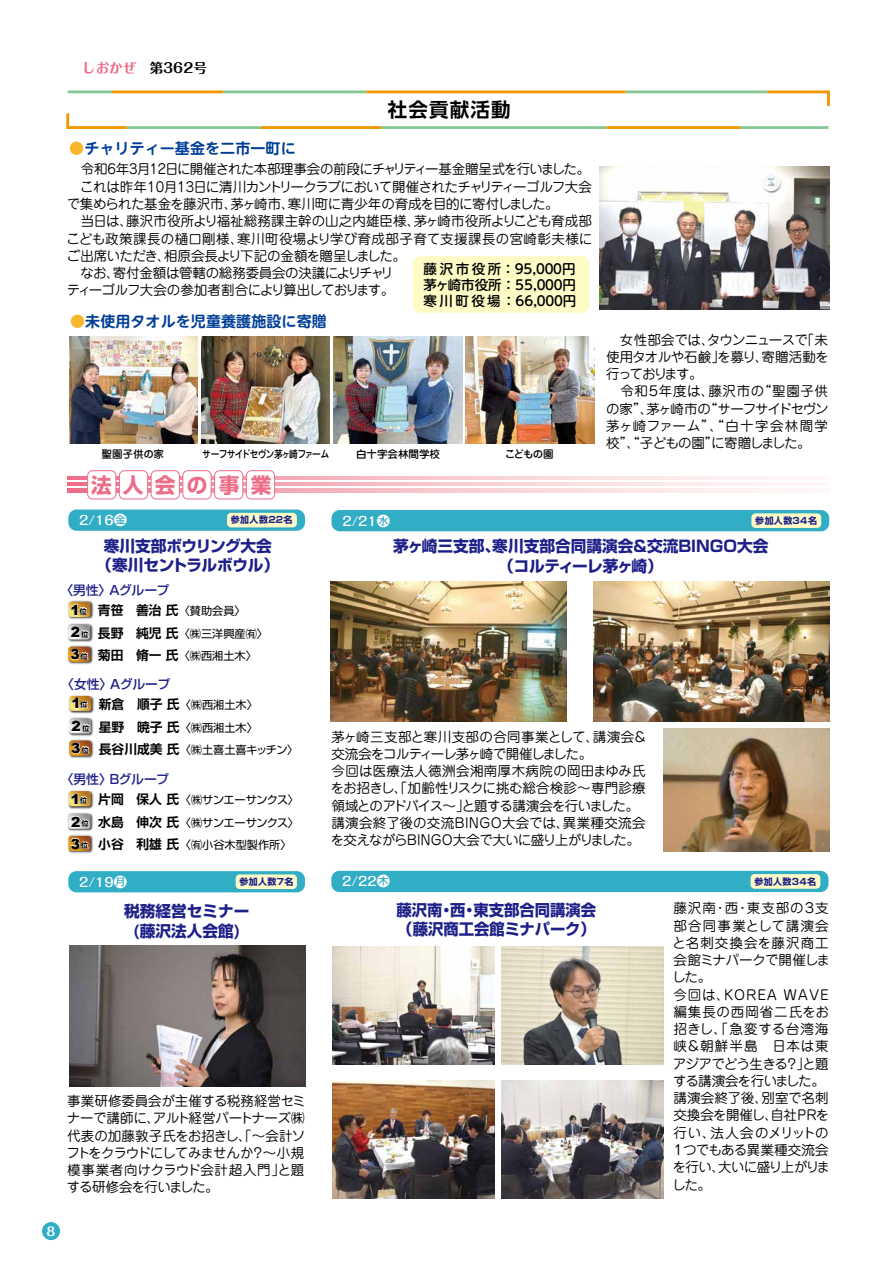
<style>
.page{position:relative;width:893px;height:1263px;background:#fff}
.page>*{position:absolute;margin:0;border:0;box-sizing:border-box;transform-origin:0 0}
.t1{font:700 20.7px "Shin Go Pro";letter-spacing:.545em;color:#ec6d88}
.t2{font:700 19.5px "UD Shin Go Pro De";letter-spacing:.06em;color:#000}
.t3{font:700 15.6px/19.5px "Shin Go Pro";color:#1d2088;text-align:center}
.t4{font:700 15.6px/19.5px "Shin Go Pro";letter-spacing:-.02em;color:#1d2088;text-align:center}
.t5{font:700 15px "UD Shin M Go Pr 6 N De";letter-spacing:.005em;color:#003f98}
.t6{font:900 13.95px/22.4px "Arial";color:#000}
.t7{font:13.5px/17.2px "Jun 201 Pro";letter-spacing:-.02em;color:#000}
.t8{font:13.5px/17.2px "Jun 201 Pro";color:#000}
.t9{font:13.5px "Jun 201 Pro";letter-spacing:-.05em;color:#000}
.t10{font:13.5px "Jun 201 Pro";letter-spacing:.005em;color:#000}
.t11{font:500 13.5px/16.2px "UD Shin M Go Pro";color:#000;text-align:justify}
.t12{font:13.5px "Jun 201 Pro";letter-spacing:.03em;color:#000}
.t13{font:13.5px "Jun 201 Pro";letter-spacing:-.055em;color:#000}
.t14{font:13.5px "Jun 201 Pro";letter-spacing:-.06em;color:#000}
.t15{font:700 13.5px "Maru Fo Pro";color:#000}
.t16{font:500 13.2px "Kakumin Pro";color:#fff}
.t17{font:700 12.75px/22.5px "Shin Go Pro De";color:#000;text-align:justify}
.t18{font:500 12.75px "Shin Go Pro";letter-spacing:-.025em;color:#1d2088}
.t19{font:700 12px "Maru Fo Pro";color:#fff}
.t20{font:11.1px/22.5px "Shin Go Pro";color:#000}
.t21{font:500 10.5px "Jun 34 Pro";letter-spacing:-.095em;color:#000;scale:.84 1}
.t22{font:500 10.5px "Jun 34 Pro";letter-spacing:-.055em;color:#000}
.t23{font:500 10.5px "Jun 34 Pro";color:#000}
.t24{font:700 9px "Shin Go Pro";letter-spacing:.04em;color:#1d2088}
.s1{color:#ec6d88}
.s2{color:#f8b62d}
.s3{font-family:"Shin Go Pro";font-weight:700;font-size:6.9px}
</style>
<div class="page">
<img style="left:68px;top:600px;width:26px;height:20px">
<svg style="left:69px;top:602px;width:22px;height:15px"></svg>
<img style="left:67px;top:623px;width:27px;height:20px">
<svg style="left:68px;top:624px;width:22px;height:15px"></svg>
<img style="left:67px;top:645px;width:27px;height:20px">
<svg style="left:68px;top:647px;width:22px;height:15px"></svg>
<img style="left:68px;top:695px;width:27px;height:42px">
<svg style="left:69px;top:696px;width:22px;height:15px"></svg>
<svg style="left:69px;top:718px;width:22px;height:15px"></svg>
<img style="left:68px;top:739px;width:26px;height:20px">
<svg style="left:69px;top:741px;width:22px;height:15px"></svg>
<img style="left:68px;top:790px;width:26px;height:20px">
<svg style="left:69px;top:791px;width:22px;height:15px"></svg>
<img style="left:67px;top:812px;width:27px;height:20px">
<svg style="left:69px;top:814px;width:22px;height:15px"></svg>
<img style="left:67px;top:834px;width:27px;height:20px">
<svg style="left:69px;top:836px;width:22px;height:15px"></svg>
<svg style="left:68px;top:476px;width:714px;height:4px;background:#f8ced4"></svg>
<svg style="left:68px;top:482px;width:714px;height:4px;background:#f8ced4"></svg>
<svg style="left:68px;top:489px;width:714px;height:3px;background:#f8ced4"></svg>
<div style="left:88px;top:471px;width:28px;height:28px;background:#fff;border-radius:5px"></div>
<div style="left:87px;top:470px;width:29px;height:29px;border:1px solid #ec6d88;border-radius:5px"></div>
<div style="left:119px;top:471px;width:29px;height:28px;background:#fff;border-radius:5px"></div>
<div style="left:119px;top:470px;width:29px;height:29px;border:1px solid #ec6d88;border-radius:5px"></div>
<div style="left:151px;top:471px;width:28px;height:28px;background:#fff;border-radius:5px"></div>
<div style="left:151px;top:470px;width:29px;height:29px;border:1px solid #ec6d88;border-radius:5px"></div>
<div style="left:183px;top:471px;width:28px;height:28px;background:#fff;border-radius:5px"></div>
<div style="left:182px;top:470px;width:30px;height:29px;border:1px solid #ec6d88;border-radius:5px"></div>
<div style="left:215px;top:471px;width:28px;height:28px;background:#fff;border-radius:5px"></div>
<div style="left:214px;top:470px;width:29px;height:29px;border:1px solid #ec6d88;border-radius:5px"></div>
<div style="left:246px;top:471px;width:29px;height:28px;background:#fff;border-radius:5px"></div>
<div style="left:246px;top:470px;width:29px;height:29px;border:1px solid #ec6d88;border-radius:5px"></div>
<img style="left:69px;top:336px;width:129px;height:108px">
<img style="left:201px;top:336px;width:129px;height:108px">
<img style="left:333px;top:336px;width:129px;height:108px">
<img style="left:465px;top:336px;width:129px;height:108px">
<img style="left:599px;top:167px;width:230px;height:143px">
<div style="left:413px;top:256px;width:176px;height:57px;background:#fffbc7;border-radius:7px"></div>
<div style="left:68px;top:509px;width:237px;height:22px;background:#32adc6;border-radius:8px"></div>
<div style="left:227px;top:513px;width:70px;height:14px;background:#fffbc7;border-radius:4px"></div>
<div style="left:68px;top:871px;width:237px;height:21px;background:#32adc6;border-radius:8px"></div>
<div style="left:236px;top:874px;width:61px;height:15px;background:#fffbc7;border-radius:4px"></div>
<div style="left:331px;top:871px;width:497px;height:21px;background:#32adc6;border-radius:8px"></div>
<div style="left:750px;top:874px;width:70px;height:15px;background:#fffbc7;border-radius:4px"></div>
<div style="left:332px;top:510px;width:497px;height:21px;background:#32adc6;border-radius:8px"></div>
<div style="left:751px;top:513px;width:70px;height:15px;background:#fffbc7;border-radius:4px"></div>
<img style="left:331px;top:581px;width:236px;height:140px">
<img style="left:69px;top:946px;width:236px;height:140px">
<img style="left:593px;top:581px;width:236px;height:140px">
<img style="left:332px;top:946px;width:162px;height:118px">
<img style="left:502px;top:946px;width:161px;height:118px">
<img style="left:332px;top:1081px;width:162px;height:118px">
<img style="left:502px;top:1081px;width:161px;height:118px">
<img style="left:664px;top:729px;width:165px;height:122px">
<svg style="left:66px;top:113px;width:61px;height:16px"></svg>
<hr style="left:127px;top:126px;width:134px;height:3px;background:#89c997">
<hr style="left:261px;top:126px;width:120px;height:3px;background:#f39700">
<hr style="left:381px;top:126px;width:225px;height:3px;background:#89c997">
<hr style="left:740px;top:126px;width:88px;height:3px;background:#89c997">
<hr style="left:606px;top:126px;width:134px;height:3px;background:#f39700">
<svg style="left:764px;top:90px;width:66px;height:16px"></svg>
<hr style="left:625px;top:90px;width:142px;height:3px;background:#89c997">
<hr style="left:366px;top:90px;width:259px;height:3px;background:#f39700">
<hr style="left:223px;top:90px;width:143px;height:3px;background:#89c997">
<hr style="left:68px;top:90px;width:44px;height:3px;background:#89c997">
<hr style="left:112px;top:90px;width:111px;height:3px;background:#f39700">
<div style="left:42px;top:1222px;width:18px;height:18px;background:#32adc6;border-radius:50%"></div>
<p class="t15" style="left:82px;top:57px;width:126px"><span class="s1">しおかぜ</span>　第362号</p>
<p class="t5" style="left:69px;top:135px;width:228px"><span class="s2">●</span>チャリティー基金を二市一町に</p>
<h2 class="t2" style="left:388px;top:94px;width:124px">社会貢献活動</h2>
<p class="t9" style="left:81px;top:159px;width:510px">令和6年3月12日に開催された本部理事会の前段にチャリティー基金贈呈式を行いました。</p>
<p class="t9" style="left:67px;top:176px;width:526px">　これは昨年10月13日に清川カントリークラブにおいて開催されたチャリティーゴルフ大会</p>
<p class="t7" style="left:67px;top:194px;width:493px">で集められた基金を藤沢市、茅ヶ崎市、寒川町に青少年の育成を目的に寄付しました。</p>
<p class="t10" style="left:67px;top:210px;width:526px">　当日は、藤沢市役所より福祉総務課主幹の山之内雄臣様、茅ヶ崎市役所よりこども育成部</p>
<p class="t12" style="left:67px;top:228px;width:527px">こども政策課長の樋口剛様、寒川町役場より学び育成部子育て支援課長の宮崎彰夫様に</p>
<p class="t13" style="left:67px;top:245px;width:341px">ご出席いただき、相原会長より下記の金額を贈呈しました。</p>
<p class="t7" style="left:81px;top:263px;width:315px">なお、寄付金額は管轄の総務委員会の決議によりチャリ</p>
<p class="t14" style="left:67px;top:279px;width:329px">ティーゴルフ大会の参加者割合により算出しております。</p>
<p class="t11" style="left:424px;top:260px;width:154px">藤沢市役所：９5,０００円茅ヶ崎市役所：55,０００円寒川町役場：66,０００円</p>
<p class="t5" style="left:70px;top:308px;width:258px"><span class="s2">●</span>未使用タオルを児童養護施設に寄贈</p>
<p class="t22" style="left:102px;top:446px;width:64px">聖園子供の家</p>
<p class="t21" style="left:202px;top:446px;width:153px">サーフサイドセヴン茅ヶ崎ファーム</p>
<p class="t23" style="left:356px;top:446px;width:85px">白十字会林間学校</p>
<p class="t22" style="left:505px;top:446px;width:50px">こどもの園</p>
<h1 class="t1" style="left:91px;top:468px;width:182px">法人会の事業</h1>
<p class="t7" style="left:606px;top:329px;width:224px">　女性部会では、タウンニュースで「未使用タオルや石鹸」を募り、寄贈活動を行っております。<br>　令和５年度は、藤沢市の“聖園子供の家”、茅ヶ崎市の“サーフサイドセヴン茅ヶ崎ファーム”、“白十字会林間学校”、“子どもの園”に寄贈しました。</p>
<p class="t16" style="left:79px;top:510px;width:49px">2/16金</p>
<p class="t24" style="left:231px;top:513px;width:63px">参加人数22名</p>
<p class="t4" style="left:97px;top:534px;width:184px">寒川支部ボウリング大会（寒川セントラルボウル）</p>
<p class="t18" style="left:60px;top:580px;width:110px">〈男性〉Ａグループ</p>
<p class="t6" style="left:70px;top:598px;width:20px">1<span class="s3">位<br></span>2<span class="s3">位<br></span>3<span class="s3">位</span></p>
<p class="t17" style="left:98px;top:598px;width:82px">青笹　善治 氏長野　純児 氏菊田　脩一 氏</p>
<p class="t20" style="left:179px;top:598px;width:91px">〈賛助会員〉<br>〈㈱三洋興産㈲〉〈㈱西湘土木〉</p>
<p class="t18" style="left:61px;top:674px;width:110px">〈女性〉Ａグループ</p>
<p class="t6" style="left:71px;top:692px;width:20px">1<span class="s3">位<br></span>2<span class="s3">位<br></span>3<span class="s3">位</span></p>
<p class="t17" style="left:99px;top:691px;width:82px">新倉　順子 氏星野　暁子 氏長谷川成美 氏</p>
<p class="t20" style="left:180px;top:692px;width:120px">〈㈱西湘土木〉<br>〈㈱西湘土木〉<br>〈㈱土喜土喜キッチン〉</p>
<p class="t18" style="left:61px;top:769px;width:110px">〈男性〉Ｂグループ</p>
<p class="t6" style="left:71px;top:788px;width:20px">1<span class="s3">位<br></span>2<span class="s3">位<br></span>3<span class="s3">位</span></p>
<p class="t17" style="left:98px;top:787px;width:82px">片岡　保人 氏水島　伸次 氏小谷　利雄 氏</p>
<p class="t20" style="left:180px;top:788px;width:121px;text-align:justify">〈㈱サンエーサンクス〉〈㈱サンエーサンクス〉〈㈲小谷木型製作所〉</p>
<p class="t16" style="left:79px;top:871px;width:49px">2/19月</p>
<p class="t24" style="left:240px;top:874px;width:55px">参加人数7名</p>
<p class="t3" style="left:124px;top:900px;width:127px">税務経営セミナー(藤沢法人会館)</p>
<p class="t7" style="left:66px;top:1091px;width:241px;text-align:justify">事業研修委員会が主催する税務経営セミナーで講師に、アルト経営パートナーズ㈱代表の加藤敦子氏をお招きし、「～会計ソフトをクラウドにしてみませんか？～小規模事業者向けクラウド会計超入門」と題する研修会を行いました。</p>
<p class="t16" style="left:342px;top:510px;width:49px">2/21水</p>
<p class="t24" style="left:755px;top:513px;width:63px">参加人数34名</p>
<p class="t3" style="left:393px;top:535px;width:377px">茅ヶ崎三支部、寒川支部合同講演会＆交流BINGO大会（コルティーレ茅ヶ崎）</p>
<p class="t7" style="left:331px;top:726px;width:318px">茅ヶ崎三支部と寒川支部の合同事業として、講演会＆交流会をコルティーレ茅ヶ崎で開催しました。<br>今回は医療法人徳洲会湘南厚木病院の岡田まゆみ氏をお招きし、「加齢性リスクに挑む総合検診～専門診療領域とのアドバイス～」と題する講演会を行いました。講演会終了後の交流BINGO大会では、異業種交流会を交えながらBINGO大会で大いに盛り上がりました。</p>
<p class="t16" style="left:342px;top:871px;width:49px">2/22木</p>
<p class="t24" style="left:754px;top:874px;width:63px">参加人数34名</p>
<p class="t3" style="left:397px;top:898px;width:201px;text-align:left">藤沢南・西・東支部合同講演会（藤沢商工会館ミナパーク）</p>
<p class="t8" style="left:671px;top:898px;width:160px">藤沢南・西・東支部の３支部合同事業として講演会と名刺交換会を藤沢商工会館ミナパークで開催しました。<br>今回は、KOREA WAVE編集長の西岡省二氏をお招きし、｢急変する台湾海峡＆朝鮮半島　日本は東アジアでどう生きる？｣と題する講演会を行いました。講演会終了後、別室で名刺交換会を開催し、自社ＰＲを行い、法人会のメリットの<br>１つでもある異業種交流会を行い、大いに盛り上がりました。</p>
<p class="t19" style="left:47px;top:1221px;width:10px">8</p>
</div>
